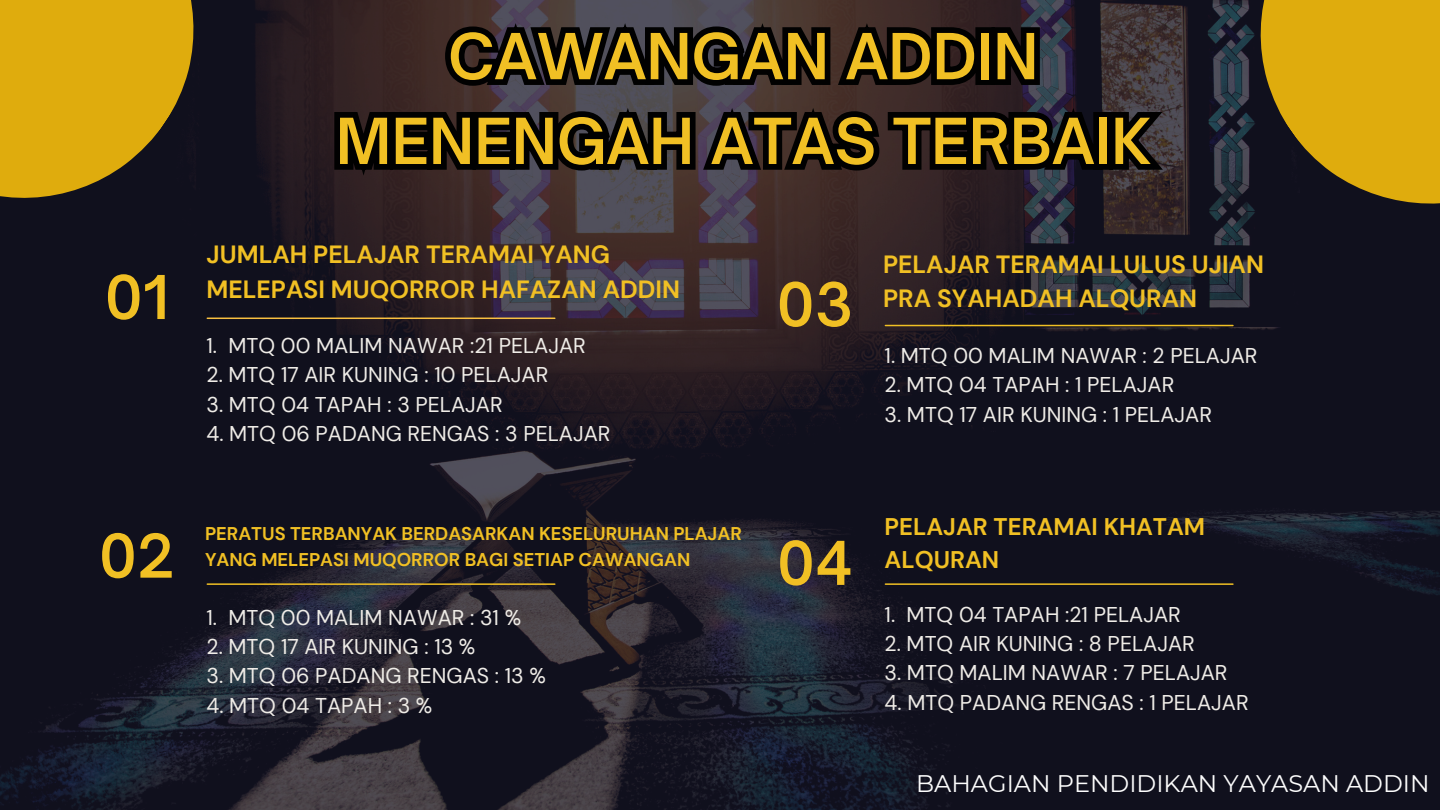
<style>
.page{position:relative;width:1440px;height:810px;background:#fff}
.page>*{position:absolute;margin:0;border:0;box-sizing:border-box;transform-origin:0 0}
.t1{font:600 60.7px/84.8px "Open Sauce One";color:#f1c024;text-align:center}
.t2{font:600 57.8px "Open Sauce One";color:#f1c024}
.t3{font:700 24.9px/34.5px "DM Sans";color:#f1c024}
.t4{font:700 24.1px/33.3px "DM Sans";color:#f1c024}
.t5{font:24px "Montserrat";color:#fdfdfd}
.t6{font:21.3px "DM Sans";color:#efece7}
.t7{font:700 18.4px/25.5px "DM Sans";color:#f1c024}
</style>
<div class="page">
<img style="left:0;top:0;width:1440px;height:810px">
<hr style="left:207px;top:318px;width:348px;height:1px;background:#f9c041">
<hr style="left:207px;top:583px;width:348px;height:2px;background:#f1c024">
<hr style="left:885px;top:325px;width:348px;height:1px;background:#f1c024">
<hr style="left:885px;top:583px;width:348px;height:2px;background:#f1c024">
<svg style="left:0;top:0;width:205px;height:210px;background:#ac8510"></svg>
<svg style="left:1248px;top:0;width:192px;height:215px;background:#a78211"></svg>
<svg style="left:437px;top:0;width:609px;height:44px;background:#332a2c"></svg>
<svg style="left:329px;top:44px;width:846px;height:154px;background:#211b1d"></svg>
<h1 class="t2" style="left:104px;top:261px;width:66px">01</h1>
<p class="t1" style="left:336px;top:14px;width:817px">CAWANGAN ADDIN<br>MENENGAH ATAS TERBAIK</p>
<h2 class="t3" style="left:207px;top:237px;width:475px">JUMLAH PELAJAR TERAMAI YANG<br>MELEPASI MUQORROR HAFAZAN ADDIN</h2>
<p class="t6" style="left:207px;top:332px;width:381px">1. MTQ 00 MALIM NAWAR :21 PELAJAR</p>
<p class="t6" style="left:207px;top:361px;width:343px">2. MTQ 17 AIR KUNING : 10 PELAJAR</p>
<p class="t6" style="left:207px;top:391px;width:298px">3. MTQ 04 TAPAH : 3 PELAJAR</p>
<p class="t6" style="left:207px;top:420px;width:406px">4. MTQ 06 PADANG RENGAS : 3 PELAJAR</p>
<p class="t2" style="left:776px;top:268px;width:78px">03</p>
<p class="t3" style="left:883px;top:247px;width:382px">PELAJAR TERAMAI LULUS UJIAN<br>PRA SYAHADAH ALQURAN</p>
<h4 class="t6" style="left:885px;top:342px;width:374px">1. MTQ 00 MALIM NAWAR : 2 PELAJAR</h4>
<h4 class="t6" style="left:885px;top:371px;width:291px">2. MTQ 04 TAPAH : 1 PELAJAR</h4>
<h4 class="t6" style="left:885px;top:400px;width:329px">3. MTQ 17 AIR KUNING : 1 PELAJAR</h4>
<h2 class="t2" style="left:99px;top:520px;width:77px">02</h2>
<p class="t7" style="left:205px;top:521px;width:538px">PERATUS TERBANYAK BERDASARKAN KESELURUHAN PLAJAR<br>YANG MELEPASI MUQORROR BAGI SETIAP CAWANGAN</p>
<h4 class="t6" style="left:207px;top:604px;width:316px">1. MTQ 00 MALIM NAWAR : 31 %</h4>
<h4 class="t6" style="left:207px;top:633px;width:270px">2. MTQ 17 AIR KUNING : 13 %</h4>
<h4 class="t6" style="left:207px;top:662px;width:341px">3. MTQ 06 PADANG RENGAS : 13 %</h4>
<h4 class="t6" style="left:207px;top:691px;width:227px">4. MTQ 04 TAPAH : 3 %</h4>
<p class="t2" style="left:777px;top:527px;width:78px">04</p>
<h4 class="t4" style="left:885px;top:510px;width:322px">PELAJAR TERAMAI KHATAM<br>ALQURAN</h4>
<p class="t6" style="left:885px;top:601px;width:298px">1. MTQ 04 TAPAH :21 PELAJAR</p>
<p class="t6" style="left:885px;top:630px;width:312px">2. MTQ AIR KUNING : 8 PELAJAR</p>
<p class="t6" style="left:885px;top:659px;width:344px">3. MTQ MALIM NAWAR : 7 PELAJAR</p>
<p class="t6" style="left:885px;top:688px;width:366px">4. MTQ PADANG RENGAS : 1 PELAJAR</p>
<p class="t5" style="left:916px;top:769px;width:515px">BAHAGIAN PENDIDIKAN YAYASAN ADDIN</p>
</div>
